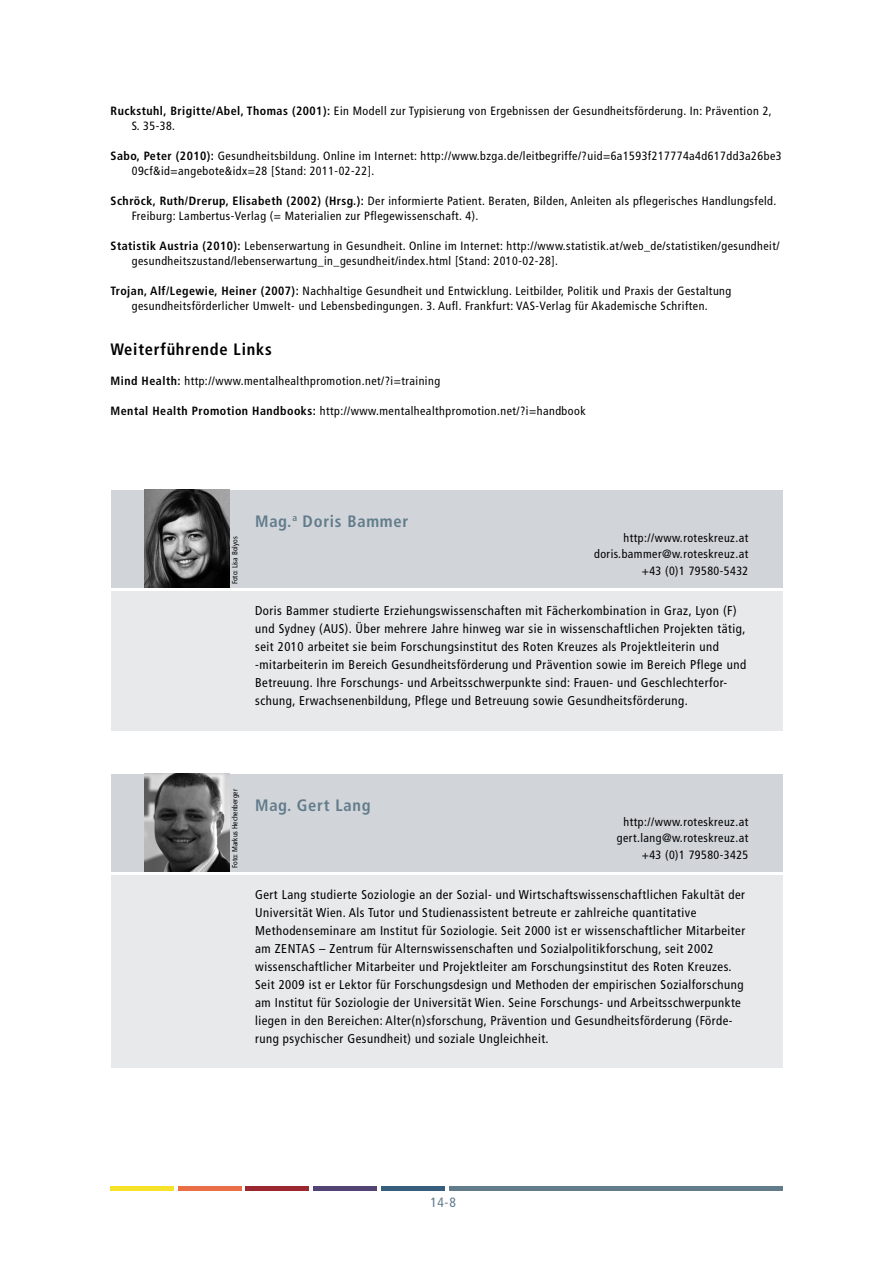
<style>
.page{position:relative;width:893px;height:1263px;background:#fff}
.page>*{position:absolute;margin:0;border:0;box-sizing:border-box;transform-origin:0 0}
.t1{font:700 condensed 16.5px "Frutiger LT Std";letter-spacing:.045em;color:#627c8c}
.t2{font:700 condensed 16.5px "Frutiger LT Std";letter-spacing:.045em;color:#000}
.t3{font:condensed 13.5px "Frutiger LT Std";color:#627c8c}
.t4{font:condensed 12.75px/18px "Frutiger LT Std";letter-spacing:.04em;color:#000}
.t5{font:condensed 12px/15px "Frutiger LT Std";letter-spacing:.04em;color:#000}
.t6{font:condensed 7.5px "Frutiger LT Std";letter-spacing:.005em;color:#000}
.s1{font-weight:700}
</style>
<div class="page">
<div style="left:111px;top:1186px;width:63px;height:5px;background:#f6e329"></div>
<div style="left:178px;top:1186px;width:64px;height:5px;background:#eb6f46"></div>
<div style="left:246px;top:1186px;width:63px;height:5px;background:#9b2731"></div>
<div style="left:313px;top:1186px;width:64px;height:5px;background:#524472"></div>
<div style="left:381px;top:1186px;width:63px;height:5px;background:#365d7b"></div>
<div style="left:449px;top:1186px;width:333px;height:5px;background:#627c8c"></div>
<div style="left:111px;top:490px;width:671px;height:97px;background:#d1d5d9"></div>
<div style="left:111px;top:592px;width:671px;height:139px;background:#e8e9eb"></div>
<img style="left:145px;top:490px;width:85px;height:97px">
<div style="left:111px;top:774px;width:671px;height:97px;background:#d1d5d9"></div>
<div style="left:111px;top:876px;width:671px;height:192px;background:#e8e9eb"></div>
<img style="left:145px;top:774px;width:85px;height:97px">
<p class="t5" style="left:132px;top:104px;width:641px;text-indent:-21px"><span class="s1">Ruckstuhl, Brigitte/Abel, Thomas (2001):</span> Ein Modell zur Typisierung von Ergebnissen der Gesundheitsförderung. In: Prävention 2,<br>S. 35-38.</p>
<p class="t5" style="left:132px;top:149px;width:651px;text-indent:-21px"><span class="s1">Sabo, Peter (2010):</span> Gesundheitsbildung. Online im Internet: http://www.bzga.de/leitbegriffe/?uid=6a1593f217774a4d617dd3a26be3<br>09cf&amp;id=angebote&amp;idx=28 [Stand: 2011-02-22].</p>
<p class="t5" style="left:132px;top:194px;width:646px;text-indent:-21px"><span class="s1">Schröck, Ruth/Drerup, Elisabeth (2002) (Hrsg.):</span> Der informierte Patient. Beraten, Bilden, Anleiten als pflegerisches Handlungsfeld.<br>Freiburg: Lambertus-Verlag (= Materialien zur Pflegewissenschaft. 4).</p>
<p class="t5" style="left:132px;top:239px;width:649px;text-indent:-21px"><span class="s1">Statistik Austria (2010):</span> Lebenserwartung in Gesundheit. Online im Internet: http://www.statistik.at/web_de/statistiken/gesundheit/ gesundheitszustand/lebenserwartung_in_gesundheit/index.html [Stand: 2010-02-28].</p>
<p class="t5" style="left:111px;top:284px;width:622px;text-align:center"><span class="s1">Trojan, Alf/Legewie, Heiner (2007):</span> Nachhaltige Gesundheit und Entwicklung. Leitbilder, Politik und Praxis der Gestaltung gesundheitsförderlicher Umwelt- und Lebensbedingungen. 3. Aufl. Frankfurt: VAS-Verlag für Akademische Schriften.</p>
<h1 class="t2" style="left:111px;top:340px;width:163px">Weiterführende Links</h1>
<p class="t5" style="left:111px;top:374px;width:331px"><span class="s1">Mind Health:</span> http://www.mentalhealthpromotion.net/?i=training</p>
<p class="t5" style="left:111px;top:404px;width:477px"><span class="s1">Mental Health Promotion Handbooks:</span> http://www.mentalhealthpromotion.net/?i=handbook</p>
<p class="t6" style="left:230px;top:584px;width:49px;rotate:-90deg">Foto: Lisa Bolyos</p>
<h1 class="t1" style="left:255px;top:511px;width:155px">Mag.<sup>a</sup> Doris Bammer</h1>
<p class="t5" style="left:594px;top:529px;width:156px;line-height:16.5px;text-align:right">http://www.roteskreuz.at doris.bammer@w.roteskreuz.at +43 (0)1 79580-5432</p>
<p class="t4" style="left:255px;top:602px;width:492px">Doris Bammer studierte Erziehungswissenschaften mit Fächerkombination in Graz, Lyon (F) und Sydney (AUS). Über mehrere Jahre hinweg war sie in wissenschaftlichen Projekten tätig, seit 2010 arbeitet sie beim Forschungsinstitut des Roten Kreuzes als Projektleiterin und -mitarbeiterin im Bereich Gesundheitsförderung und Prävention sowie im Bereich Pflege und Betreuung. Ihre Forschungs- und Arbeitsschwerpunkte sind: Frauen- und Geschlechterfor&shy;schung, Erwachsenenbildung, Pflege und Betreuung sowie Gesundheitsförderung.</p>
<p class="t6" style="left:230px;top:868px;width:81px;rotate:-90deg">Foto: Markus Hechenberger</p>
<h1 class="t1" style="left:255px;top:795px;width:117px">Mag. Gert Lang</h1>
<p class="t5" style="left:617px;top:813px;width:133px;line-height:16.5px;text-align:right">http://www.roteskreuz.at gert.lang@w.roteskreuz.at +43 (0)1 79580-3425</p>
<p class="t4" style="left:255px;top:886px;width:492px">Gert Lang studierte Soziologie an der Sozial- und Wirtschaftswissenschaftlichen Fakultät der Universität Wien. Als Tutor und Studienassistent betreute er zahlreiche quantitative Methodenseminare am Institut für Soziologie. Seit 2000 ist er wissenschaftlicher Mitarbeiter am ZENTAS – Zentrum für Alternswissenschaften und Sozialpolitikforschung, seit 2002 wissenschaftlicher Mitarbeiter und Projektleiter am Forschungsinstitut des Roten Kreuzes.<br>Seit 2009 ist er Lektor für Forschungsdesign und Methoden der empirischen Sozialforschung am Institut für Soziologie der Universität Wien. Seine Forschungs- und Arbeitsschwerpunkte liegen in den Bereichen: Alter(n)sforschung, Prävention und Gesundheitsförderung (Förde&shy;rung psychischer Gesundheit) und soziale Ungleichheit.</p>
<p class="t3" style="left:430px;top:1195px;width:27px">14-8</p>
</div>
